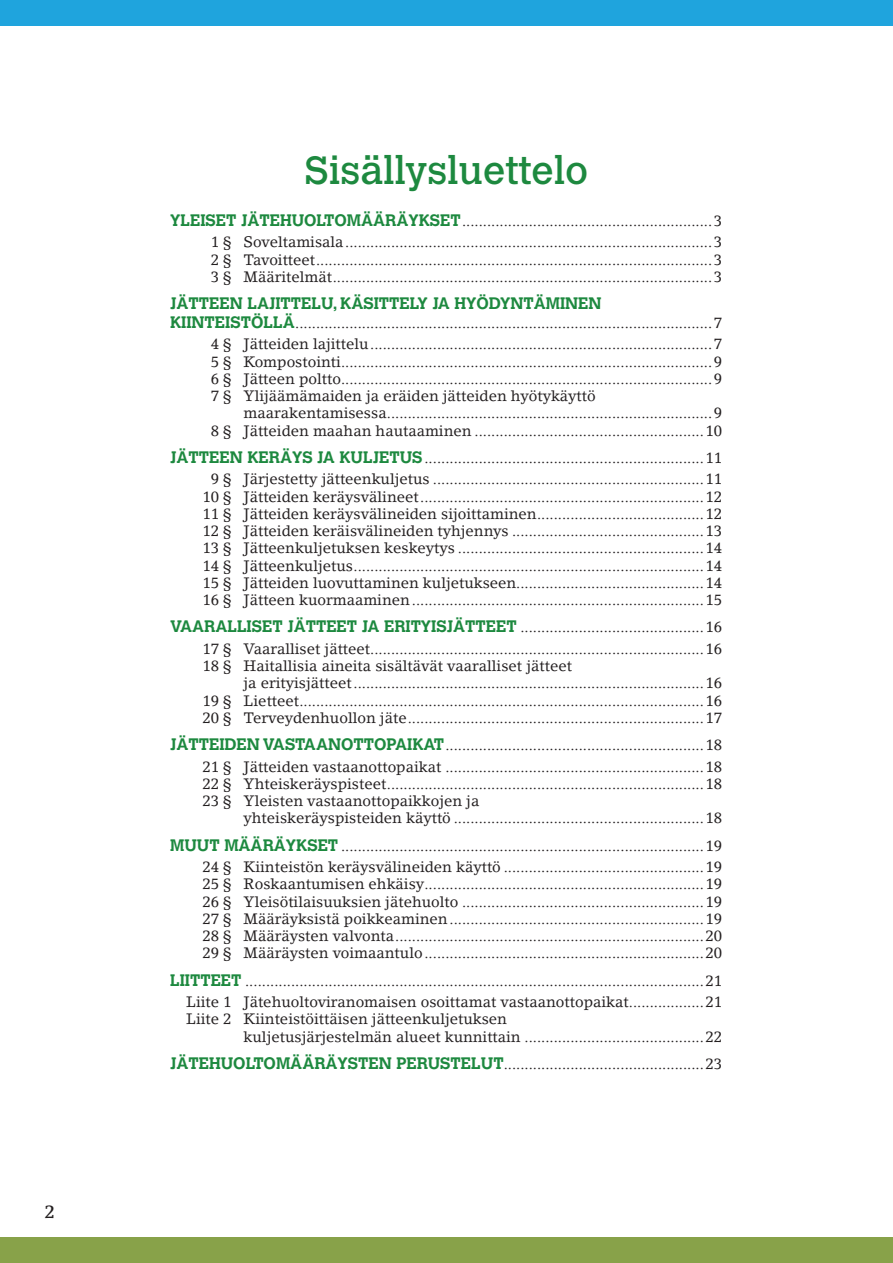
<style>
.page{position:relative;width:893px;height:1263px;background:#fff}
.page>*{position:absolute;margin:0;border:0;box-sizing:border-box;transform-origin:0 0}
.t1{font:39px "Calvert";color:#1d893f}
.t2{font:500 18px "Lino Letter";color:#231f20}
.t3{font:700 16.5px "Calvert";color:#1d893f}
.t4{font:15px/17.2px "Lino Letter";color:#231f20;text-align:right}
.s1{font-family:"Calvert";font-weight:700;font-size:16.5px;color:#1d893f}
</style>
<div class="page">
<div style="left:0;top:1237px;width:893px;height:26px;background:#88a249"></div>
<div style="left:0;top:0;width:893px;height:26px;background:#1fa4dd"></div>
<p class="t2" style="left:45px;top:1200px;width:12px">2</p>
<h1 class="t1" style="left:305px;top:148px;width:285px">Sisällysluettelo</h1>
<p class="t4" style="left:170px;top:210px;width:553px;line-height:21.5px"><span class="s1">YLEISET JÄTEHUOLTOMÄÄRÄYKSET</span>............................................................3<br>1 § Soveltamisala........................................................................................3</p>
<p class="t4" style="left:211px;top:251px;width:513px;text-align:left">2 § Tavoitteet...............................................................................................3<br>3 § Määritelmät...........................................................................................3</p>
<p class="t3" style="left:170px;top:293px;width:433px">JÄTTEEN LAJITTELU, KÄSITTELY JA HYÖDYNTÄMINEN</p>
<p class="t4" style="left:170px;top:312px;width:554px;line-height:21.5px"><span class="s1">KIINTEISTÖLLÄ</span>....................................................................................................7<br>4 § Jätteiden lajittelu..................................................................................7</p>
<p class="t4" style="left:211px;top:353px;width:513px;text-align:justify">5 § Kompostointi.........................................................................................9<br>6 § Jätteen poltto.........................................................................................9<br>7 § Ylijäämämaiden ja eräiden jätteiden hyötykäyttö</p>
<p class="t4" style="left:211px;top:404px;width:513px">maarakentamisessa..............................................................................9<br>8 § Jätteiden maahan hautaaminen .......................................................10</p>
<p class="t4" style="left:170px;top:447px;width:554px;line-height:21.5px"><span class="s1">JÄTTEEN KERÄYS JA KULJETUS</span>...................................................................11<br>9 § Järjestetty jätteenkuljetus .................................................................11</p>
<p class="t4" style="left:202px;top:488px;width:521px;text-align:justify">10 § Jätteiden keräysvälineet....................................................................12<br>11 § Jätteiden keräysvälineiden sijoittaminen........................................12<br>12 § Jätteiden keräisvälineiden tyhjennys ..............................................13<br>13 § Jätteenkuljetuksen keskeytys ...........................................................14<br>14 § Jätteenkuljetus....................................................................................14<br>15 § Jätteiden luovuttaminen kuljetukseen.............................................14<br>16 § Jätteen kuormaaminen......................................................................15</p>
<p class="t4" style="left:170px;top:616px;width:553px;line-height:21.5px"><span class="s1">VAARALLISET JÄTTEET JA ERITYISJÄTTEET</span> ............................................16<br>17 § Vaaralliset jätteet................................................................................16</p>
<p class="t4" style="left:202px;top:657px;width:371px">18 § Haitallisia aineita sisältävät vaaralliset jätteet</p>
<p class="t4" style="left:244px;top:674px;width:480px">ja erityisjätteet....................................................................................16</p>
<p class="t4" style="left:202px;top:692px;width:521px">19 § Lietteet.................................................................................................16</p>
<p class="t4" style="left:202px;top:709px;width:521px">20 § Terveydenhuollon jäte.......................................................................17</p>
<p class="t4" style="left:170px;top:734px;width:553px;line-height:21.5px"><span class="s1">JÄTTEIDEN VASTAANOTTOPAIKAT</span>..............................................................18<br>21 § Jätteiden vastaanottopaikat ..............................................................18</p>
<p class="t4" style="left:202px;top:775px;width:521px;text-align:left">22 § Yhteiskeräyspisteet............................................................................18<br>23 § Yleisten vastaanottopaikkojen ja</p>
<p class="t4" style="left:170px;top:804px;width:554px;line-height:27.3px">yhteiskeräyspisteiden käyttö ............................................................18<br><span class="s1">MUUT MÄÄRÄYKSET</span> .......................................................................................19</p>
<p class="t4" style="left:202px;top:858px;width:521px;text-align:justify">24 § Kiinteistön keräysvälineiden käyttö ................................................19<br>25 § Roskaantumisen ehkäisy...................................................................19<br>26 § Yleisötilaisuuksien jätehuolto ..........................................................19<br>27 § Määräyksistä poikkeaminen.............................................................19<br>28 § Määräysten valvonta..........................................................................20<br>29 § Määräysten voimaantulo...................................................................20</p>
<p class="t4" style="left:170px;top:970px;width:553px;line-height:21.5px"><span class="s1">LIITTEET</span> ..............................................................................................................21<br>Liite 1 Jätehuoltoviranomaisen osoittamat vastaanottopaikat..................21</p>
<p class="t4" style="left:244px;top:1010px;width:480px;text-align:left;text-indent:-58px">Liite 2 Kiinteistöittäisen jätteenkuljetuksen<br>kuljetusjärjestelmän alueet kunnittain ...........................................22</p>
<p class="t4" style="left:170px;top:1055px;width:553px"><span class="s1">JÄTEHUOLTOMÄÄRÄYSTEN PERUSTELUT</span>................................................23</p>
</div>
